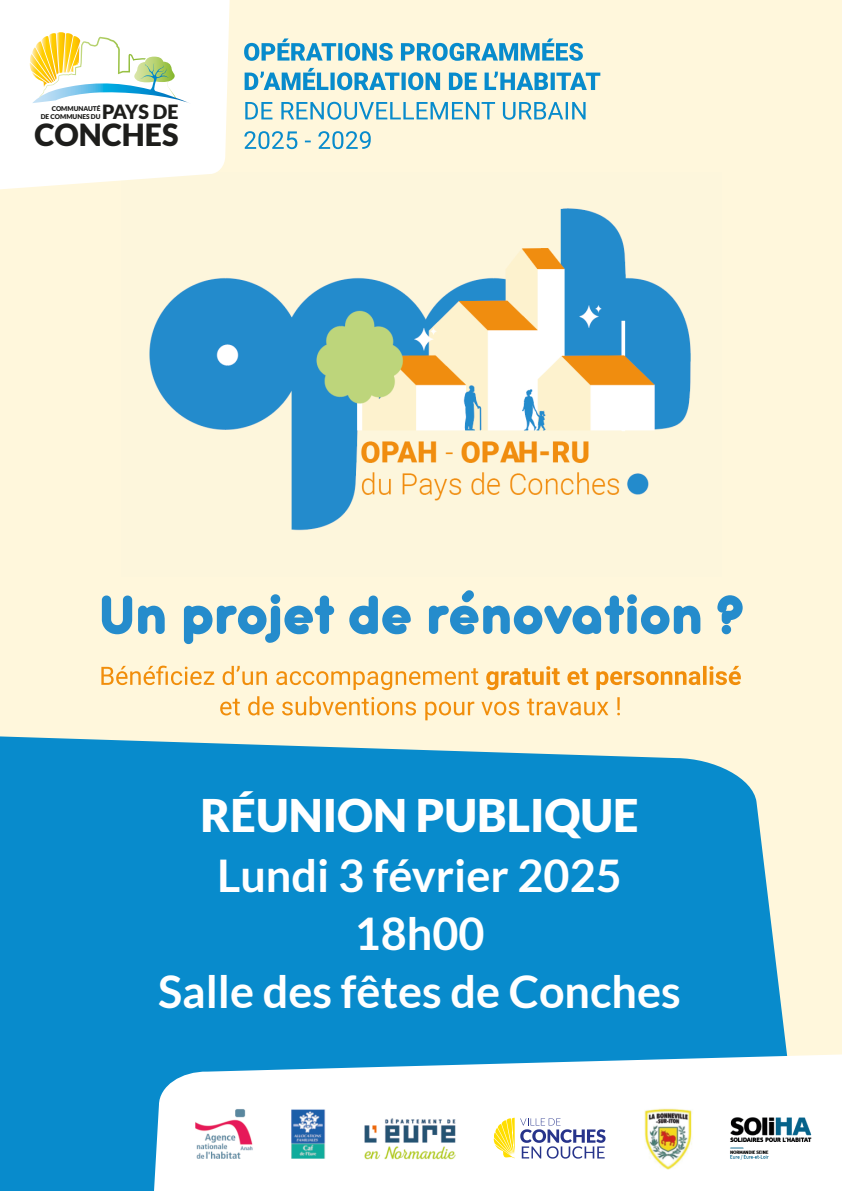
<style>
.page{position:relative;width:842px;height:1191px;background:#fff7dc}
.page>*{position:absolute;margin:0;border:0;box-sizing:border-box;transform-origin:0 0}
.t1{font:800 60px "Antipasto Pro";color:#258ccc}
.t2{font:700 45px/58px "Lato";color:#fff;text-align:center}
.t3{font:900 45px "Lato";color:#fff}
.t4{font:900 30.5px "Lato";color:#1d1d1b}
.t5{font:900 19.6px "Lato";letter-spacing:-.045em;color:#1d1d1b}
.t6{font:900 6.6px/8.5px "Lato";color:#1d1d1b;text-align:right}
</style>
<div class="page">
<div style="left:0;top:736px;width:787px;height:455px;background:#088bcc"></div>
<img style="left:149px;top:208px;width:542px;height:323px">
<svg style="left:0;top:0;width:230px;height:190px;background:#fefefc"></svg>
<svg style="left:29px;top:32px;width:162px;height:72px;background:#e6ecd0"></svg>
<svg style="left:244px;top:131px;width:127px;height:18px"></svg>
<svg style="left:245px;top:102px;width:341px;height:18px"></svg>
<svg style="left:245px;top:68px;width:355px;height:22px"></svg>
<svg style="left:244px;top:38px;width:339px;height:23px"></svg>
<svg style="left:220px;top:696px;width:400px;height:24px"></svg>
<svg style="left:101px;top:665px;width:640px;height:25px"></svg>
<svg style="left:152px;top:1054px;width:690px;height:137px;background:#cfe8f5"></svg>
<img style="left:179px;top:1091px;width:648px;height:83px">
<div style="left:486px;top:1102px;width:138px;height:72px;background:#fff"></div>
<svg style="left:493px;top:1117px;width:112px;height:41px"></svg>
<p class="t5" style="left:102px;top:100px;width:78px">PAYS DE</p>
<p class="t4" style="left:34px;top:117px;width:146px">CONCHES</p>
<p class="t6" style="left:41px;top:104px;width:61px">COMMUNAUTÉ<br>DE COMMUNES DU</p>
<h1 class="t1" style="left:99px;top:576px;width:645px">Un projet de rénovation ?</h1>
<p class="t3" style="left:201px;top:789px;width:439px">RÉUNION PUBLIQUE</p>
<p class="t2" style="left:158px;top:845px;width:524px">Lundi 3 février 2025<br>18h00<br>Salle des fêtes de Conches</p>
</div>
